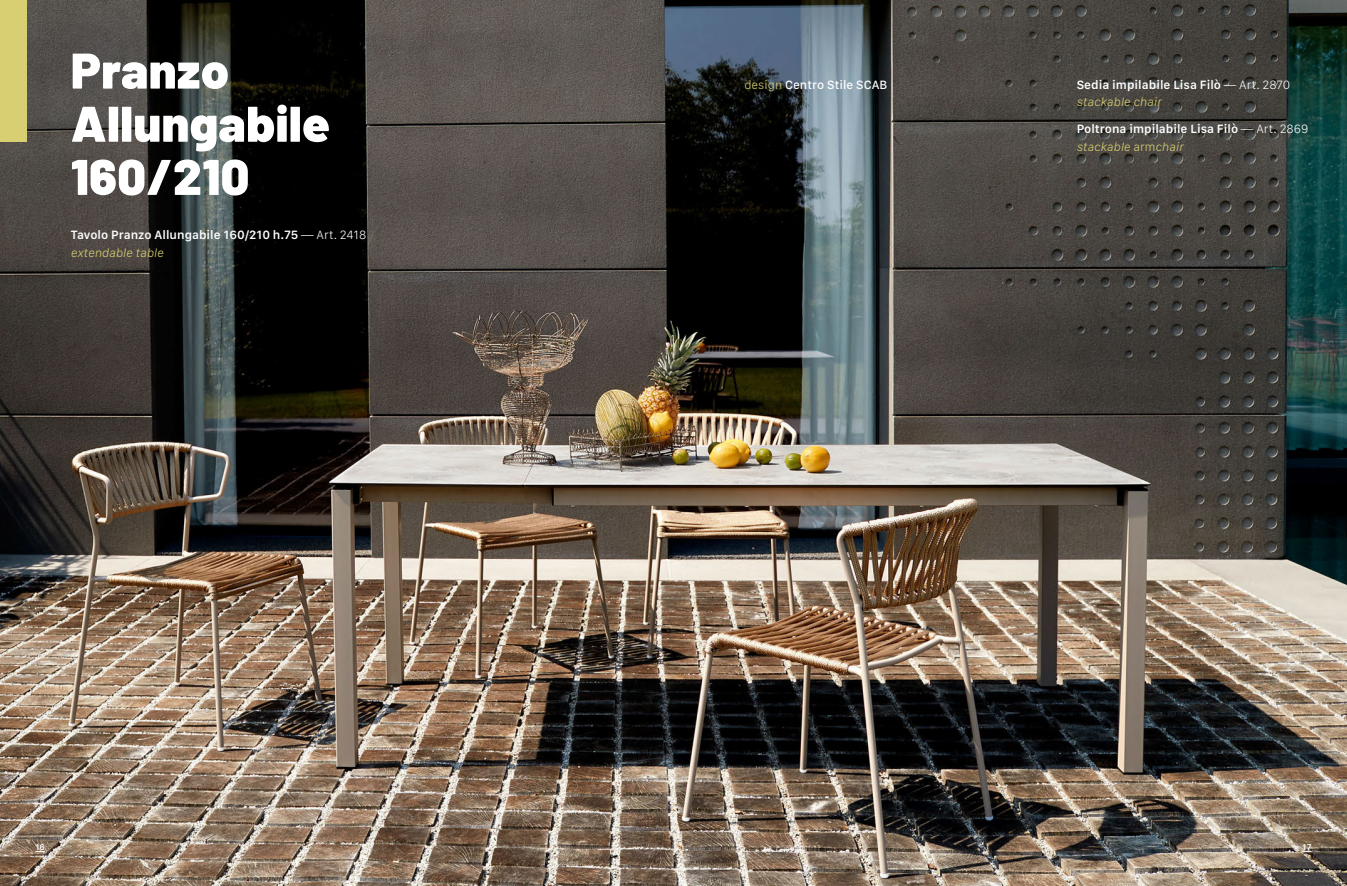
<style>
.page{position:relative;width:1347px;height:886px;background:#fff}
.page>*{position:absolute;margin:0;border:0;box-sizing:border-box;transform-origin:0 0}
.t1{font:900 50px "Barlow";letter-spacing:.01em;color:#fff}
.t2{font:600 12.5px "San Francisco Text";color:#fff}
.t3{font:italic 300 12.5px "San Francisco Text";color:#d8cf72}
.t4{font:500 12.5px "San Francisco Text";color:#fff}
.t5{font:600 8.75px "San Francisco Text";color:#fff}
.s1{font-weight:300}
.s2{font-weight:300;color:#d8cf72}
.s3{font-style:normal}
</style>
<div class="page">
<img style="left:0;top:0;width:1346px;height:886px">
<div style="left:0;top:0;width:27px;height:142px;background:#d8cf72"></div>
<p class="t1" style="left:71px;top:33px;width:159px">Pranzo</p>
<p class="t1" style="left:71px;top:86px;width:260px">Allungabile</p>
<p class="t1" style="left:71px;top:139px;width:180px">160/210</p>
<p class="t2" style="left:71px;top:227px;width:297px">Tavolo Pranzo Allungabile 160/210 h.75 <span class="s1">— Art. 2418</span></p>
<p class="t3" style="left:71px;top:245px;width:94px">extendable table</p>
<p class="t4" style="left:744px;top:77px;width:144px"><span class="s2">design</span> Centro Stile SCAB</p>
<p class="t2" style="left:1076px;top:77px;width:215px">Sedia impilabile Lisa Filò <span class="s1">— Art. 2870</span></p>
<p class="t3" style="left:1076px;top:94px;width:86px">stackable chair</p>
<p class="t2" style="left:1076px;top:121px;width:233px">Poltrona impilabile Lisa Filò <span class="s1">— Art. 2869</span></p>
<p class="t3" style="left:1076px;top:139px;width:108px">stackable <span class="s3">arm</span>chair</p>
<p class="t5" style="left:35px;top:842px;width:11px">16</p>
<p class="t5" style="left:1302px;top:842px;width:10px">17</p>
</div>
